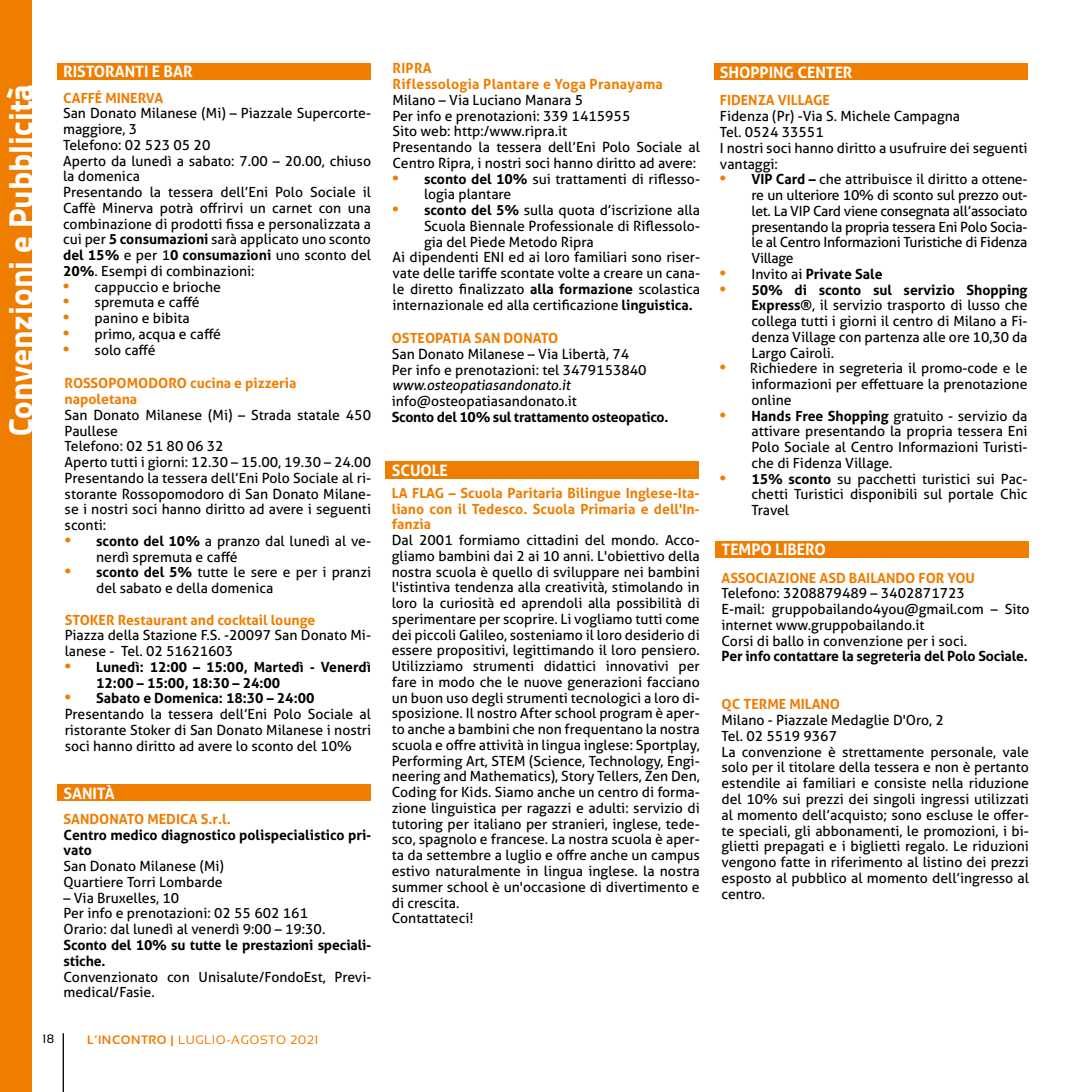
<style>
.page{position:relative;width:1092px;height:1092px;background:#fff}
.page>*{position:absolute;margin:0;border:0;box-sizing:border-box;transform-origin:0 0}
.t1{font:800 33.25px "Titillium Text 22 L";color:#fff}
.t2{font:700 15.75px "Aller";letter-spacing:-.005em;color:#fff}
.t3{font:14px/15.8px "Aller";color:#000}
.t4{font:700 14px/15.8px "Aller";color:#ef7d00;text-align:justify}
.t5{font:700 14px/15.8px "Aller";letter-spacing:-.01em;color:#000}
.t6{font:700 14px/15.8px "Aller";letter-spacing:.02em;color:#ef7d00}
.t7{font:italic 14px "Aller";color:#000}
.t8{font:12.25px "Sansation";letter-spacing:.05em;color:#ef7d00}
.t9{font:12.25px "Sansation";color:#000}
.s1{font-weight:700}
.s2{font-family:"Arial";font-weight:700;font-size:17.5px;color:#ef7d00}
.s3{font-family:"Arial";font-size:17.5px;color:#ef7d00}
.s4{font-weight:400}
</style>
<div class="page">
<hr style="left:63px;top:1033px;width:1px;height:58px;background:#000">
<div style="left:0;top:0;width:32px;height:1091px;background:#ef7d00"></div>
<div style="left:57px;top:63px;width:314px;height:17px;background:#ef7d00"></div>
<div style="left:57px;top:784px;width:314px;height:17px;background:#ef7d00"></div>
<div style="left:385px;top:461px;width:314px;height:17px;background:#ef7d00"></div>
<div style="left:713px;top:63px;width:314px;height:17px;background:#ef7d00"></div>
<div style="left:715px;top:541px;width:313px;height:17px;background:#ef7d00"></div>
<h1 class="t1" style="left:-5px;top:436px;width:355px;rotate:-90deg">Convenzioni e Pubblicità</h1>
<p class="t2" style="left:63px;top:62px;width:131px">RISTORANTI E BAR</p>
<p class="t4" style="left:63px;top:90px;width:102px">CAFFÉ MINERVA</p>
<p class="t3" style="left:63px;top:105px;width:309px">San Donato Milanese (Mi) – Piazzale Supercorte&shy;maggiore, 3<br>Telefono: 02 523 05 20<br>Aperto da lunedì a sabato: 7.00 – 20.00, chiuso la domenica<br>Presentando la tessera dell’Eni Polo Sociale il Caffè Minerva potrà offrirvi un carnet con una combinazione di prodotti fissa e personalizzata a cui per <span class="s1">5 consumazioni</span> sarà applicato uno sconto <span class="s1">del 15%</span> e per 1<span class="s1">0 consumazioni</span> uno sconto del <span class="s1">20%</span>. Esempi di combinazioni:</p>
<p class="t3" style="left:63px;top:279px;width:159px"><span class="s2">•</span> cappuccio e brioche</p>
<p class="t3" style="left:63px;top:294px;width:138px"><span class="s2">•</span> spremuta e caffé</p>
<p class="t3" style="left:63px;top:310px;width:128px"><span class="s2">•</span> panino e bibita</p>
<p class="t3" style="left:63px;top:326px;width:159px"><span class="s2">•</span> primo, acqua e caffé</p>
<p class="t3" style="left:63px;top:342px;width:94px"><span class="s2">•</span> solo caffé</p>
<p class="t4" style="left:65px;top:375px;width:233px">ROSSOPOMODORO cucina e pizzeria napoletana</p>
<p class="t3" style="left:65px;top:407px;width:308px">San Donato Milanese (Mi) – Strada statale 450<br>Paullese<br>Telefono: 02 51 80 06 32<br>Aperto tutti i giorni: 12.30 – 15.00, 19.30 – 24.00<br>Presentando la tessera dell’Eni Polo Sociale al ri&shy;storante Rossopomodoro di San Donato Milane&shy;se i nostri soci hanno diritto ad avere i seguenti sconti:</p>
<p class="t3" style="left:96px;top:533px;width:276px;text-indent:-31px"><span class="s2">•</span> <span class="s1">sconto del 10%</span> a pranzo dal lunedì al ve&shy;nerdì spremuta e caffé</p>
<p class="t3" style="left:96px;top:564px;width:276px;text-indent:-31px"><span class="s2">•</span> <span class="s1">sconto del 5%</span> tutte le sere e per i pranzi del sabato e della domenica</p>
<p class="t4" style="left:65px;top:611px;width:252px">STOKER Restaurant and cocktail lounge</p>
<p class="t3" style="left:65px;top:627px;width:308px">Piazza della Stazione F.S. -20097 San Donato Mi&shy;lanese - Tel. 02 51621603</p>
<p class="t5" style="left:96px;top:659px;width:276px;text-indent:-31px"><span class="s3">•</span> Lunedì: 12:00 – 15:00, Martedì - Venerdì<br>12:00 – 15:00, 18:30 – 24:00</p>
<p class="t3" style="left:65px;top:690px;width:308px"><span class="s2">•</span> <span class="s1">Sabato e Domenica: 18:30 – 24:00<br></span>Presentando la tessera dell’Eni Polo Sociale al ristorante Stoker di San Donato Milanese i nostri soci hanno diritto ad avere lo sconto del 10%</p>
<p class="t2" style="left:63px;top:783px;width:53px">SANITÀ</p>
<p class="t4" style="left:63px;top:810px;width:169px">SANDONATO MEDICA S.r.l.</p>
<p class="t5" style="left:63px;top:826px;width:309px">Centro medico diagnostico polispecialistico pri&shy;vato</p>
<p class="t3" style="left:63px;top:858px;width:162px">San Donato Milanese (Mi)<br>Quartiere Torri Lombarde</p>
<p class="t3" style="left:63px;top:889px;width:263px">– Via Bruxelles, 10<br>Per info e prenotazioni: 02 55 602 161<br>Orario: dal lunedì al venerdì 9:00 – 19:30.</p>
<p class="t5" style="left:63px;top:936px;width:309px">Sconto del 10% su tutte le prestazioni speciali&shy;stiche.</p>
<p class="t3" style="left:63px;top:968px;width:309px">Convenzionato con Unisalute/FondoEst, Previ&shy;medical/Fasie.</p>
<p class="t9" style="left:42px;top:1032px;width:13px">18</p>
<p class="t8" style="left:87px;top:1033px;width:233px"><span class="s1">L’INCONTRO |</span> LUGLIO-AGOSTO 2021</p>
<p class="t6" style="left:392px;top:60px;width:272px">RIPRA<br>Riflessologia Plantare e Yoga Pranayama</p>
<p class="t3" style="left:392px;top:92px;width:309px">Milano – Via Luciano Manara 5<br>Per info e prenotazioni: 339 1415955<br>Sito web: http:/www.ripra.it<br>Presentando la tessera dell’Eni Polo Sociale al Centro Ripra, i nostri soci hanno diritto ad avere:</p>
<p class="t3" style="left:424px;top:171px;width:277px;text-indent:-31px"><span class="s2">•</span> <span class="s1">sconto del 10%</span> sui trattamenti di riflesso&shy;logia plantare</p>
<p class="t3" style="left:392px;top:202px;width:309px"><span class="s2">•</span> <span class="s1">sconto del 5%</span> sulla quota d’iscrizione alla</p>
<p class="t3" style="left:424px;top:218px;width:277px">Scuola Biennale Professionale di Riflessolo-</p>
<p class="t3" style="left:424px;top:234px;width:171px">gia del Piede Metodo Ripra</p>
<p class="t3" style="left:392px;top:249px;width:309px">Ai dipendenti ENI ed ai loro familiari sono riser-</p>
<p class="t3" style="left:392px;top:265px;width:309px">vate delle tariffe scontate volte a creare un cana-</p>
<p class="t3" style="left:392px;top:281px;width:309px">le diretto finalizzato <span class="s1">alla formazione</span> scolastica</p>
<p class="t3" style="left:392px;top:297px;width:302px">internazionale ed alla certificazione <span class="s1">linguistica.</span></p>
<p class="t4" style="left:392px;top:330px;width:168px">OSTEOPATIA SAN DONATO</p>
<p class="t3" style="left:392px;top:346px;width:256px">San Donato Milanese – Via Libertà, 74<br>Per info e prenotazioni: tel 3479153840</p>
<p class="t7" style="left:392px;top:377px;width:180px">www.osteopatiasandonato.it</p>
<p class="t3" style="left:392px;top:393px;width:187px">info@osteopatiasandonato.it</p>
<p class="t5" style="left:392px;top:409px;width:278px">Sconto del 10% sul trattamento osteopatico.</p>
<p class="t2" style="left:392px;top:460px;width:58px">SCUOLE</p>
<p class="t4" style="left:392px;top:485px;width:309px">LA FLAG – Scuola Paritaria Bilingue Inglese-Ita&shy;liano con il Tedesco. Scuola Primaria e dell'In&shy;fanzia</p>
<p class="t3" style="left:392px;top:532px;width:309px">Dal 2001 formiamo cittadini del mondo. Acco&shy;gliamo bambini dai 2 ai 10 anni. L'obiettivo della nostra scuola è quello di sviluppare nei bambini l'istintiva tendenza alla creatività, stimolando in loro la curiosità ed aprendoli alla possibilità di sperimentare per scoprire. Li vogliamo tutti come dei piccoli Galileo, sosteniamo il loro desiderio di essere propositivi, legittimando il loro pensiero.<br>Utilizziamo strumenti didattici innovativi per fare in modo che le nuove generazioni facciano un buon uso degli strumenti tecnologici a loro di&shy;sposizione. Il nostro After school program è aper&shy;to anche a bambini che non frequentano la nostra scuola e offre attività in lingua inglese: Sportplay, Performing Art, STEM (Science, Technology, Engi&shy;neering and Mathematics), Story Tellers, Zen Den, Coding for Kids. Siamo anche un centro di forma&shy;zione linguistica per ragazzi e adulti: servizio di tutoring per italiano per stranieri, inglese, tede&shy;sco, spagnolo e francese. La nostra scuola è aper&shy;ta da settembre a luglio e offre anche un campus estivo naturalmente in lingua inglese. la nostra summer school è un'occasione di divertimento e di crescita.<br>Contattateci!</p>
<p class="t2" style="left:720px;top:62px;width:134px">SHOPPING CENTER</p>
<p class="t4" style="left:720px;top:92px;width:111px">FIDENZA VILLAGE</p>
<p class="t3" style="left:720px;top:108px;width:309px">Fidenza (Pr) -Via S. Michele Campagna<br>Tel. 0524 33551<br>I nostri soci hanno diritto a usufruire dei seguenti vantaggi:</p>
<p class="t3" style="left:751px;top:171px;width:277px;text-align:justify;text-indent:-31px"><span class="s2">•</span> <span class="s1">VIP Card –</span> che attribuisce il diritto a ottene&shy;re un ulteriore 10% di sconto sul prezzo out&shy;let. La VIP Card viene consegnata all’associato presentando la propria tessera Eni Polo Socia&shy;le al Centro Informazioni Turistiche di Fidenza Village</p>
<p class="t5" style="left:720px;top:266px;width:164px"><span class="s3">•</span> <span class="s4">Invito ai</span> Private Sale</p>
<p class="t3" style="left:751px;top:282px;width:277px;text-align:justify;text-indent:-31px"><span class="s2">•</span> <span class="s1">50% di sconto sul servizio Shopping Express®</span>, il servizio trasporto di lusso che collega tutti i giorni il centro di Milano a Fi&shy;denza Village con partenza alle ore 10,30 da Largo Cairoli.</p>
<p class="t3" style="left:751px;top:360px;width:277px;text-align:justify;text-indent:-31px"><span class="s2">•</span> Richiedere in segreteria il promo-code e le informazioni per effettuare la prenotazione online</p>
<p class="t3" style="left:751px;top:408px;width:277px;text-align:justify;text-indent:-31px"><span class="s2">•</span> <span class="s1">Hands Free Shopping</span> gratuito - servizio da attivare presentando la propria tessera Eni Polo Sociale al Centro Informazioni Turisti&shy;che di Fidenza Village.</p>
<p class="t3" style="left:751px;top:471px;width:277px;text-align:justify;text-indent:-31px"><span class="s2">•</span> <span class="s1">15% sconto</span> su pacchetti turistici sui Pac&shy;chetti Turistici disponibili sul portale Chic Travel</p>
<p class="t2" style="left:721px;top:540px;width:106px">TEMPO LIBERO</p>
<p class="t4" style="left:721px;top:569px;width:255px">ASSOCIAZIONE ASD BAILANDO FOR YOU</p>
<p class="t3" style="left:721px;top:585px;width:309px">Telefono: 3208879489 – 3402871723<br>E-mail: gruppobailando4you@gmail.com – Sito internet www.gruppobailando.it<br>Corsi di ballo in convenzione per i soci.</p>
<p class="t5" style="left:721px;top:648px;width:308px">Per info contattare la segreteria del Polo Sociale.</p>
<p class="t4" style="left:721px;top:696px;width:120px">QC TERME MILANO</p>
<p class="t3" style="left:721px;top:712px;width:309px">Milano - Piazzale Medaglie D'Oro, 2<br>Tel. 02 5519 9367<br>La convenzione è strettamente personale, vale solo per il titolare della tessera e non è pertanto estendile ai familiari e consiste nella riduzione del 10% sui prezzi dei singoli ingressi utilizzati al momento dell’acquisto; sono escluse le offer&shy;te speciali, gli abbonamenti, le promozioni, i bi&shy;glietti prepagati e i biglietti regalo. Le riduzioni vengono fatte in riferimento al listino dei prezzi esposto al pubblico al momento dell’ingresso al centro.</p>
</div>
